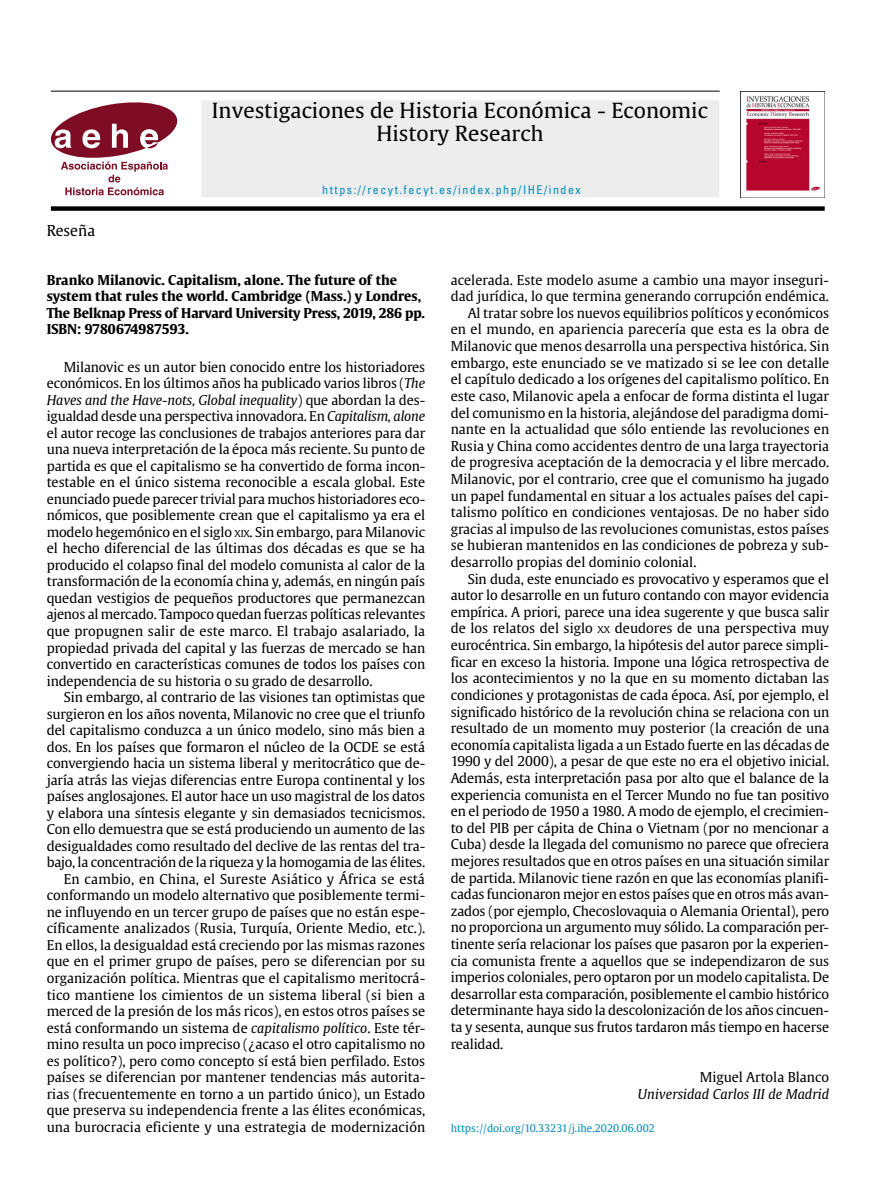
<style>
.page{position:relative;width:893px;height:1191px;background:#fff}
.page>*{position:absolute;margin:0;border:0;box-sizing:border-box;transform-origin:0 0}
.t1{font:20.7px/23.7px "Gulliver RM";color:#000;text-align:center}
.t2{font:15px "Gulliver";color:#000}
.Texto_general{font:13.5px/16.5px "Gulliver";color:#000;text-align:justify}
.Titular{font:700 13.5px/16.5px "Gulliver";color:#000}
.Texto_general-2{font:italic 13.5px "Gulliver";color:#000}
.t3{font:condensed 12px "Univers";letter-spacing:.125em;color:#008dbc}
.Texto_general-3{font:10.5px "Gulliver";color:#008dbc}
.s1{font-style:italic}
.s2{font-size:9.45px}
</style>
<div class="page">
<hr style="left:51px;top:91px;width:669px;height:1px;background:#000">
<div style="left:201px;top:100px;width:518px;height:97px;background:#ededed"></div>
<svg style="left:51px;top:102px;width:126px;height:93px"></svg>
<img style="left:741px;top:91px;width:84px;height:106px">
<div style="left:51px;top:206px;width:774px;height:5px;background:#000"></div>
<h1 class="t1" style="left:212px;top:98px;width:498px">Investigaciones de Historia Económica - Economic<br>History Research</h1>
<p class="t2" style="left:47px;top:221px;width:50px">Reseña</p>
<p class="t3" style="left:322px;top:182px;width:260px">https://recyt.fecyt.es/index.php/IHE/index</p>
<p class="Titular" style="left:47px;top:271px;width:380px">Branko Milanovic. Capitalism, alone. The future of the system that rules the world. Cambridge (Mass.) y Londres, The Belknap Press of Harvard University Press, 2019, 286 pp.<br>ISBN: 9780674987593.</p>
<p class="Texto_general" style="left:47px;top:358px;width:380px;text-indent:17px">Milanovic es un autor bien conocido entre los historiadores económicos. En los últimos años ha publicado varios libros (<span class="s1">The Haves and the Have-nots, Global inequality</span>) que abordan la des&shy;igualdad desde una perspectiva innovadora. En <span class="s1">Capitalism, alone </span>el autor recoge las conclusiones de trabajos anteriores para dar una nueva interpretación de la época más reciente. Su punto de partida es que el capitalismo se ha convertido de forma incon&shy;testable en el único sistema reconocible a escala global. Este enunciado puede parecer trivial para muchos historiadores eco&shy;nómicos, que posiblemente crean que el capitalismo ya era el modelo hegemónico en el siglo <span class="s2">XIX</span>. Sin embargo, para Milanovic el hecho diferencial de las últimas dos décadas es que se ha producido el colapso final del modelo comunista al calor de la transformación de la economía china y, además, en ningún país quedan vestigios de pequeños productores que permanezcan ajenos al mercado. Tampoco quedan fuerzas políticas relevantes que propugnen salir de este marco. El trabajo asalariado, la propiedad privada del capital y las fuerzas de mercado se han convertido en características comunes de todos los países con independencia de su historia o su grado de desarrollo.</p>
<p class="Texto_general" style="left:47px;top:689px;width:380px;text-indent:17px">Sin embargo, al contrario de las visiones tan optimistas que surgieron en los años noventa, Milanovic no cree que el triunfo del capitalismo conduzca a un único modelo, sino más bien a dos. En los países que formaron el núcleo de la OCDE se está convergiendo hacia un sistema liberal y meritocrático que de&shy;jaría atrás las viejas diferencias entre Europa continental y los países anglosajones. El autor hace un uso magistral de los datos y elabora una síntesis elegante y sin demasiados tecnicismos.<br>Con ello demuestra que se está produciendo un aumento de las desigualdades como resultado del declive de las rentas del tra&shy;bajo, la concentración de la riqueza y la homogamia de las élites.</p>
<p class="Texto_general" style="left:47px;top:870px;width:380px;text-indent:17px">En cambio, en China, el Sureste Asiático y África se está conformando un modelo alternativo que posiblemente termi&shy;ne influyendo en un tercer grupo de países que no están espe&shy;cíficamente analizados (Rusia, Turquía, Oriente Medio, etc.).<br>En ellos, la desigualdad está creciendo por las mismas razones que en el primer grupo de países, pero se diferencian por su organización política. Mientras que el capitalismo meritocrá&shy;tico mantiene los cimientos de un sistema liberal (si bien a merced de la presión de los más ricos), en estos otros países se está conformando un sistema de <span class="s1">capitalismo político</span>. Este tér&shy;mino resulta un poco impreciso (¿acaso el otro capitalismo no es político?), pero como concepto sí está bien perfilado. Estos países se diferencian por mantener tendencias más autorita&shy;rias (frecuentemente en torno a un partido único), un Estado que preserva su independencia frente a las élites económicas, una burocracia eficiente y una estrategia de modernización</p>
<p class="Texto_general" style="left:451px;top:271px;width:380px">acelerada. Este modelo asume a cambio una mayor inseguri&shy;dad jurídica, lo que termina generando corrupción endémica.</p>
<p class="Texto_general" style="left:451px;top:304px;width:380px;text-indent:17px">Al tratar sobre los nuevos equilibrios políticos y económicos en el mundo, en apariencia parecería que esta es la obra de Milanovic que menos desarrolla una perspectiva histórica. Sin embargo, este enunciado se ve matizado si se lee con detalle el capítulo dedicado a los orígenes del capitalismo político. En este caso, Milanovic apela a enfocar de forma distinta el lugar del comunismo en la historia, alejándose del paradigma domi&shy;nante en la actualidad que sólo entiende las revoluciones en Rusia y China como accidentes dentro de una larga trayectoria de progresiva aceptación de la democracia y el libre mercado.<br>Milanovic, por el contrario, cree que el comunismo ha jugado un papel fundamental en situar a los actuales países del capi&shy;talismo político en condiciones ventajosas. De no haber sido gracias al impulso de las revoluciones comunistas, estos países se hubieran mantenidos en las condiciones de pobreza y sub&shy;desarrollo propias del dominio colonial.</p>
<p class="Texto_general" style="left:451px;top:570px;width:380px;text-indent:17px">Sin duda, este enunciado es provocativo y esperamos que el autor lo desarrolle en un futuro contando con mayor evidencia empírica. A priori, parece una idea sugerente y que busca salir de los relatos del siglo <span class="s2">XX</span> deudores de una perspectiva muy eurocéntrica. Sin embargo, la hipótesis del autor parece simpli&shy;ficar en exceso la historia. Impone una lógica retrospectiva de los acontecimientos y no la que en su momento dictaban las condiciones y protagonistas de cada época. Así, por ejemplo, el significado histórico de la revolución china se relaciona con un resultado de un momento muy posterior (la creación de una economía capitalista ligada a un Estado fuerte en las décadas de 1990 y del 2000), a pesar de que este no era el objetivo inicial.<br>Además, esta interpretación pasa por alto que el balance de la experiencia comunista en el Tercer Mundo no fue tan positivo en el periodo de 1950 a 1980. A modo de ejemplo, el crecimien&shy;to del PIB per cápita de China o Vietnam (por no mencionar a Cuba) desde la llegada del comunismo no parece que ofreciera mejores resultados que en otros países en una situación similar de partida. Milanovic tiene razón en que las economías planifi&shy;cadas funcionaron mejor en estos países que en otros más avan&shy;zados (por ejemplo, Checoslovaquia o Alemania Oriental), pero no proporciona un argumento muy sólido. La comparación per&shy;tinente sería relacionar los países que pasaron por la experien&shy;cia comunista frente a aquellos que se independizaron de sus imperios coloniales, pero optaron por un modelo capitalista. De desarrollar esta comparación, posiblemente el cambio histórico determinante haya sido la descolonización de los años cincuen&shy;ta y sesenta, aunque sus frutos tardaron más tiempo en hacerse realidad.</p>
<p class="Texto_general" style="left:700px;top:1068px;width:131px">Miguel Artola Blanco</p>
<p class="Texto_general-2" style="left:638px;top:1085px;width:193px">Universidad Carlos III de Madrid</p>
<p class="Texto_general-3" style="left:451px;top:1121px;width:206px">https://doi.org/10.33231/j.ihe.2020.06.002</p>
</div>
